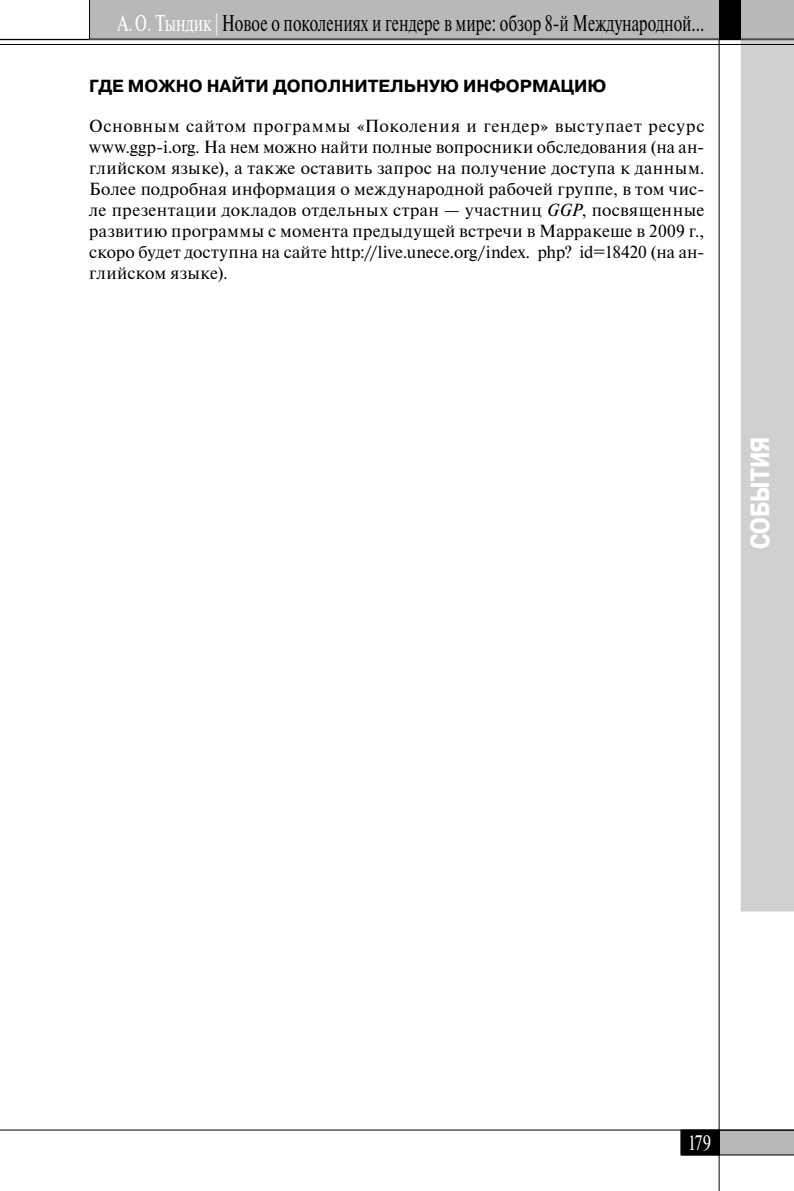
<style>
.page{position:relative;width:794px;height:1191px;background:#fff}
.page>*{position:absolute;margin:0;border:0;box-sizing:border-box;transform-origin:0 0}
.t1{font:700 26.25px "Pragmatica Cond C";color:#fff}
.t2{font:22.75px "Newton";color:#000;scale:.7 1}
.t3{font:21px "Newton";color:#fff;scale:.8 1}
.t4{font:17.5px/21px "Newton";letter-spacing:.005em;color:#000;text-align:justify}
.t5{font:700 17.5px "Pragmatica C";color:#000}
.s1{color:#fff}
.s2{font-style:italic}
</style>
<div class="page">
<div style="left:741px;top:40px;width:53px;height:871px;background:#d0d0d0"></div>
<svg style="left:719px;top:1130px;width:75px;height:25px;background:#ababab"></svg>
<div style="left:681px;top:1130px;width:38px;height:25px;background:#000"></div>
<div style="left:680px;top:1130px;width:39px;height:25px;border:1px solid #000"></div>
<hr style="left:718px;top:0;width:1px;height:1191px;background:#000">
<hr style="left:0;top:1129px;width:794px;height:1px;background:#000">
<hr style="left:0;top:39px;width:794px;height:1px;background:#000">
<hr style="left:0;top:44px;width:794px;height:1px;background:#000">
<div style="left:89px;top:0;width:705px;height:39px;background:#b8b8b8"></div>
<div style="left:719px;top:0;width:22px;height:40px;background:#000"></div>
<h2 class="t2" style="left:117px;top:15px;width:840px"><span class="s1">А. О. Тындик |</span> Новое о поколениях и гендере в мире: обзор 8-й Международной…</h2>
<p class="t5" style="left:89px;top:79px;width:519px">ГДЕ МОЖНО НАЙТИ ДОПОЛНИТЕЛЬНУЮ ИНФОРМАЦИЮ</p>
<p class="t4" style="left:89px;top:118px;width:617px">Основным сайтом программы «Поколения и гендер» выступает ресурс www.ggp-i.org. На нем можно найти полные вопросники обследования (на ан&shy;глийском языке), а также оставить запрос на получение доступа к данным.<br>Более подробная информация о международной рабочей группе, в том чис&shy;ле презентации докладов отдельных стран — участниц <span class="s2">GGP</span>, посвященные развитию программы с момента предыдущей встречи в Марракеше в 2009 г., скоро будет доступна на сайте http://live.unece.org / index. php? id=18420 (на ан&shy;глийском языке).</p>
<h1 class="t1" style="left:750px;top:549px;width:114px;rotate:-90deg">СОБЫТИЯ</h1>
<p class="t3" style="left:687px;top:1135px;width:31px">179</p>
</div>
